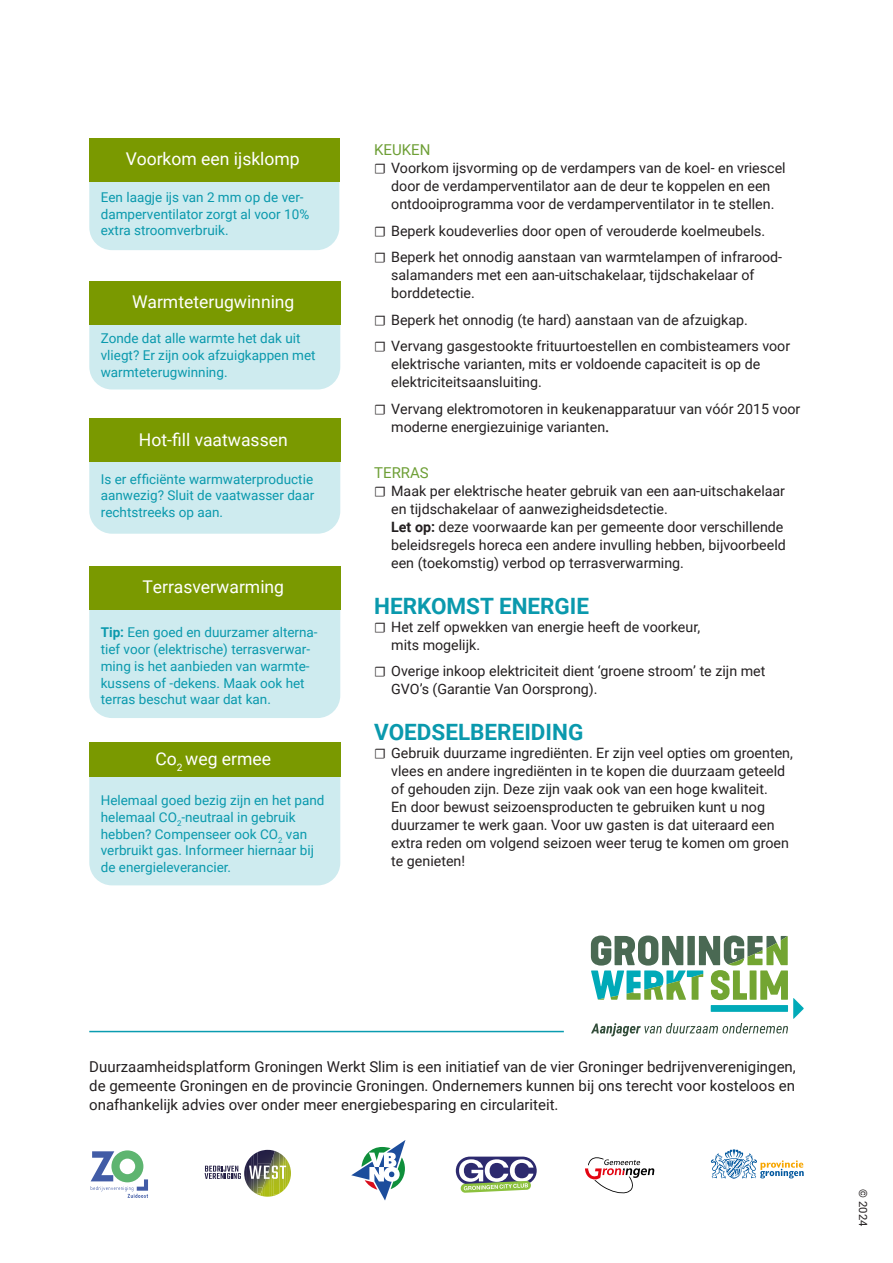
<style>
.page{position:relative;width:893px;height:1263px;background:#fff}
.page>*{position:absolute;margin:0;border:0;box-sizing:border-box;transform-origin:0 0}
.KOPJE{font:700 22.5px "Roboto";color:#0a99ad}
.t1{font:17.55px "Roboto";color:#fff}
.PLATTE_TEKST_BOLD{font:15px/18.8px "Roboto";color:#231f20;text-align:justify}
.PLATTE_TEKST_BOLD-2{font:15px "Roboto";color:#6e9f36}
.t2{font:14.25px/18px "Roboto";color:#231f20}
.PLATTE_TEKST_BOLD-3{font:13.5px/16.8px "Roboto";color:#0a99ad}
.PLATTE_TEKST_BOLD-4{font:11.25px "Roboto";color:#231f20}
.s1{font-weight:700}
.s2{font-family:"Minion Pro"}
.s3{font-family:"Minion Pro";font-size:18px}
</style>
<div class="page">
<div style="left:89px;top:291px;width:251px;height:98px;background:#ceebef;border-radius:23px"></div>
<div style="left:89px;top:281px;width:251px;height:44px;background:#7a9900"></div>
<div style="left:89px;top:428px;width:251px;height:106px;background:#ceebef;border-radius:23px"></div>
<div style="left:89px;top:418px;width:251px;height:43px;background:#7a9900"></div>
<div style="left:89px;top:576px;width:251px;height:142px;background:#ceebef;border-radius:23px"></div>
<div style="left:89px;top:566px;width:251px;height:43px;background:#7a9900"></div>
<div style="left:89px;top:743px;width:251px;height:142px;background:#ceebef;border-radius:23px"></div>
<div style="left:89px;top:742px;width:251px;height:35px;background:#7a9900"></div>
<hr style="left:89px;top:1031px;width:475px;height:1px;background:#0a9cb0">
<svg style="left:591px;top:935px;width:213px;height:101px"></svg>
<div style="left:456px;top:1156px;width:81px;height:29px;background:#2d2a6f;border-radius:14px"></div>
<svg style="left:459px;top:1159px;width:74px;height:34px"></svg>
<svg style="left:351px;top:1140px;width:55px;height:61px"></svg>
<svg style="left:585px;top:1157px;width:69px;height:37px"></svg>
<svg style="left:710px;top:1149px;width:94px;height:30px"></svg>
<svg style="left:91px;top:1150px;width:57px;height:48px"></svg>
<svg style="left:205px;top:1150px;width:86px;height:47px"></svg>
<div style="left:89px;top:148px;width:250px;height:102px;background:#ceebef;border-radius:23px"></div>
<div style="left:89px;top:138px;width:250px;height:43px;background:#7a9900"></div>
<p class="t1" style="left:126px;top:146px;width:175px">Voorkom een ijsklomp</p>
<p class="PLATTE_TEKST_BOLD-3" style="left:101px;top:188px;width:210px">Een laagje ijs van 2 mm op de ver&shy;damperventilator zorgt al voor 10% extra stroomverbruik.</p>
<p class="t1" style="left:132px;top:290px;width:164px">Warmteterugwinning</p>
<p class="PLATTE_TEKST_BOLD-3" style="left:101px;top:329px;width:216px">Zonde dat alle warmte het dak uit vliegt? Er zijn ook afzuigkappen met warmteterugwinning.</p>
<p class="t1" style="left:139px;top:427px;width:150px">Hot-fill vaatwassen</p>
<p class="PLATTE_TEKST_BOLD-3" style="left:101px;top:470px;width:215px;text-align:justify">Is er efficiënte warmwaterproductie aanwezig? Sluit de vaatwasser daar rechtstreeks op aan.</p>
<p class="t1" style="left:143px;top:574px;width:143px">Terrasverwarming</p>
<p class="PLATTE_TEKST_BOLD-3" style="left:101px;top:623px;width:218px"><span class="s1">Tip:</span> Een goed en duurzamer alterna&shy;tief voor (elektrische) terrasverwar&shy;ming is het aanbieden van warmte&shy;kussens of -dekens. Maak ook het terras beschut waar dat kan.</p>
<p class="t1" style="left:156px;top:747px;width:117px">Co<sub>2</sub> weg ermee</p>
<p class="PLATTE_TEKST_BOLD-3" style="left:101px;top:791px;width:225px">Helemaal goed bezig zijn en het pand helemaal CO<sub>2</sub>-neutraal in gebruik hebben? Compenseer ook CO<sub>2</sub> van verbruikt gas. Informeer hiernaar bij de energieleverancier.</p>
<p class="PLATTE_TEKST_BOLD-2" style="left:374px;top:139px;width:58px">KEUKEN</p>
<p class="t2" style="left:374px;top:159px;width:413px;text-align:center"><span class="s2">☐</span> Voorkom ijsvorming op de verdampers van de koel- en vriescel door de verdamperventilator aan de deur te koppelen en een ontdooiprogramma voor de verdamperventilator in te stellen.</p>
<p class="t2" style="left:374px;top:221px;width:393px"><span class="s2">☐</span> Beperk koudeverlies door open of verouderde koelmeubels.</p>
<p class="t2" style="left:391px;top:248px;width:392px;text-indent:-17px"><span class="s2">☐</span> Beperk het onnodig aanstaan van warmtelampen of infrarood&shy;salamanders met een aan-uitschakelaar, tijdschakelaar of borddetectie.</p>
<p class="t2" style="left:374px;top:310px;width:375px"><span class="s2">☐</span> Beperk het onnodig (te hard) aanstaan van de afzuigkap.</p>
<p class="t2" style="left:391px;top:337px;width:400px;text-indent:-17px"><span class="s2">☐</span> Vervang gasgestookte frituurtoestellen en combisteamers voor elektrische varianten, mits er voldoende capaciteit is op de elektriciteitsaansluiting.</p>
<p class="t2" style="left:391px;top:399px;width:411px;text-indent:-17px"><span class="s2">☐</span> Vervang elektromotoren in keukenapparatuur van vóór 2015 voor moderne energiezuinige varianten<span class="s3">.</span></p>
<p class="PLATTE_TEKST_BOLD-2" style="left:374px;top:462px;width:56px">TERRAS</p>
<p class="t2" style="left:391px;top:481px;width:396px;text-indent:-17px"><span class="s2">☐</span> Maak per elektrische heater gebruik van een aan-uitschakelaar en tijdschakelaar of aanwezigheidsdetectie.<br><span class="s1">Let op:</span> deze voorwaarde kan per gemeente door verschillende beleidsregels horeca een andere invulling hebben, bijvoorbeeld een (toekomstig) verbod op terrasverwarming.</p>
<p class="KOPJE" style="left:374px;top:590px;width:216px">HERKOMST ENERGIE</p>
<p class="t2" style="left:391px;top:617px;width:310px;text-indent:-17px"><span class="s2">☐</span> Het zelf opwekken van energie heeft de voorkeur, mits mogelijk.</p>
<p class="t2" style="left:391px;top:662px;width:376px;text-indent:-17px"><span class="s2">☐</span> Overige inkoop elektriciteit dient ‘groene stroom’ te zijn met<br>GVO’s (Garantie Van Oorsprong).</p>
<p class="KOPJE" style="left:374px;top:717px;width:211px">VOEDSELBEREIDING</p>
<p class="t2" style="left:391px;top:744px;width:403px;text-indent:-17px"><span class="s2">☐</span> Gebruik duurzame ingrediënten. Er zijn veel opties om groenten, vlees en andere ingrediënten in te kopen die duurzaam geteeld of gehouden zijn. Deze zijn vaak ook van een hoge kwaliteit.<br>En door bewust seizoensproducten te gebruiken kunt u nog duurzamer te werk gaan. Voor uw gasten is dat uiteraard een extra reden om volgend seizoen weer terug te komen om groen te genieten!</p>
<p class="PLATTE_TEKST_BOLD" style="left:89px;top:1057px;width:708px">Duurzaamheidsplatform Groningen Werkt Slim is een initiatief van de vier Groninger bedrijvenverenigingen, de gemeente Groningen en de provincie Groningen. Ondernemers kunnen bij ons terecht voor kosteloos en onafhankelijk advies over onder meer energiebesparing en circulariteit.</p>
<p class="PLATTE_TEKST_BOLD-4" style="left:871px;top:1189px;width:38px;rotate:90deg">© 2024</p>
</div>
